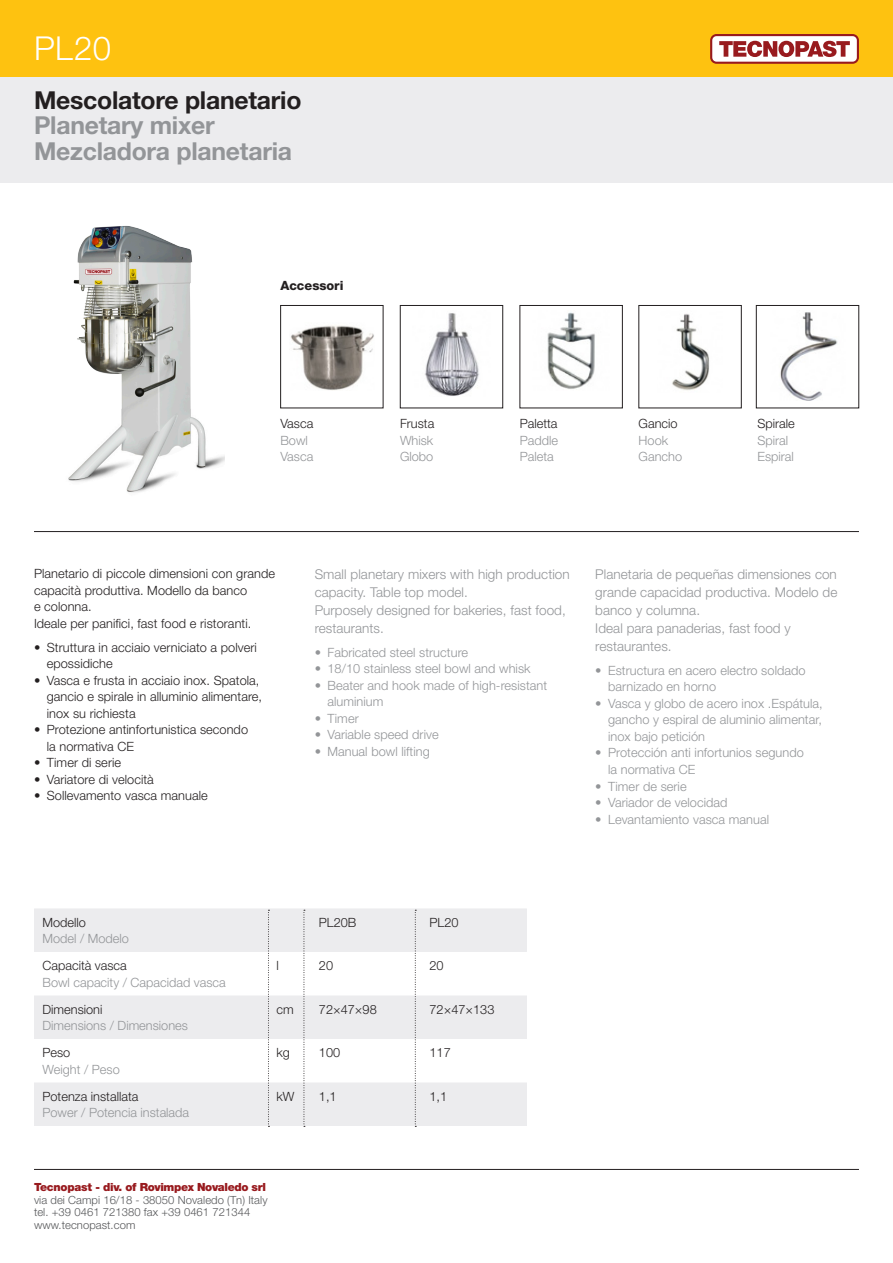
<style>
.page{position:relative;width:893px;height:1263px;background:#fff}
.page>*{position:absolute;margin:0;border:0;box-sizing:border-box;transform-origin:0 0}
._2015_rovimpex_sigla{font:300 33px "Helvetica Neue";color:#fff}
._2015_rovimpex_titol{font:700 24.75px "Helvetica Neue";letter-spacing:-.01em;color:#939598}
._2015_rovimpex_titol-2{font:700 24.75px "Helvetica Neue";letter-spacing:-.01em;color:#231f20}
._2015_rovimpex_-_tes{font:300 13.5px/18px "Helvetica Neue";letter-spacing:.005em;color:#939598}
._2015_rovimpex_-_tes-2{font:300 12.75px/16.5px "Helvetica Neue";letter-spacing:.005em;color:#939598}
._2015_rovimpex_-_tes-3{font:300 12.75px/16.5px "Helvetica Neue";letter-spacing:.005em;color:#231f20}
.novacel_-_tabella_2{font:300 12.75px "Helvetica Neue";color:#939598}
.novacel_-_tabella_1{font:300 12.75px "Helvetica Neue";color:#231f20}
.novacel_-_tabella_2-2{font:300 12.75px "Helvetica Neue";color:#231f20}
.novacel_-_tabella_1-2{font:300 12.75px "Helvetica Neue";color:#939598}
.novacel_-_tabella_2-3{font:800 12.75px "Helvetica Neue";color:#231f20}
.t1{font:300 11.25px "Helvetica Neue";letter-spacing:.005em;color:#57585a}
.t2{font:900 11.25px "Helvetica Neue";letter-spacing:-.03em;color:#981a1e}
</style>
<div class="page">
<div style="left:0;top:77px;width:893px;height:106px;background:#ececee"></div>
<div style="left:0;top:0;width:893px;height:77px;background:#fec210"></div>
<hr style="left:34px;top:1169px;width:825px;height:1px;background:#231f20">
<hr style="left:34px;top:531px;width:825px;height:1px;background:#231f20">
<div style="left:710px;top:34px;width:149px;height:30px;background:#981a1e;border-radius:6px"></div>
<div style="left:712px;top:36px;width:145px;height:26px;background:#fff;border-radius:4px"></div>
<svg style="left:719px;top:41px;width:131px;height:16px"></svg>
<img style="left:68px;top:225px;width:157px;height:268px">
<div style="left:34px;top:908px;width:493px;height:27px;background:#ececee"></div>
<div style="left:34px;top:925px;width:493px;height:27px;background:#ececee"></div>
<div style="left:34px;top:995px;width:493px;height:27px;background:#ececee"></div>
<div style="left:34px;top:1012px;width:493px;height:27px;background:#ececee"></div>
<div style="left:34px;top:1082px;width:493px;height:27px;background:#ececee"></div>
<div style="left:34px;top:1099px;width:493px;height:27px;background:#ececee"></div>
<img style="left:425px;top:313px;width:54px;height:83px">
<div style="left:400px;top:305px;width:103px;height:103px;border:1px solid #231f20"></div>
<img style="left:672px;top:313px;width:38px;height:78px">
<img style="left:547px;top:312px;width:48px;height:77px">
<div style="left:520px;top:305px;width:103px;height:103px;border:1px solid #231f20"></div>
<img style="left:780px;top:312px;width:58px;height:89px">
<div style="left:756px;top:305px;width:103px;height:103px;border:1px solid #231f20"></div>
<img style="left:291px;top:325px;width:83px;height:65px">
<div style="left:280px;top:305px;width:103px;height:103px;border:1px solid #231f20"></div>
<svg style="left:304px;top:910px;width:1px;height:217px"></svg>
<svg style="left:268px;top:910px;width:1px;height:217px"></svg>
<svg style="left:415px;top:910px;width:1px;height:217px"></svg>
<p class="_2015_rovimpex_sigla" style="left:34px;top:28px;width:79px">PL20</p>
<p class="_2015_rovimpex_titol-2" style="left:34px;top:85px;width:269px">Mescolatore planetario</p>
<p class="_2015_rovimpex_titol" style="left:34px;top:110px;width:182px">Planetary mixer</p>
<p class="_2015_rovimpex_titol" style="left:34px;top:136px;width:260px">Mezcladora planetaria</p>
<p class="novacel_-_tabella_2-3" style="left:280px;top:277px;width:65px">Accessori</p>
<p class="novacel_-_tabella_2-2" style="left:280px;top:416px;width:34px">Vasca</p>
<p class="novacel_-_tabella_2" style="left:280px;top:432px;width:29px">Bowl</p>
<p class="novacel_-_tabella_2" style="left:280px;top:449px;width:34px">Vasca</p>
<p class="novacel_-_tabella_2-2" style="left:400px;top:416px;width:36px">Frusta</p>
<p class="novacel_-_tabella_2" style="left:400px;top:432px;width:35px">Whisk</p>
<p class="novacel_-_tabella_2" style="left:400px;top:449px;width:35px">Globo</p>
<p class="novacel_-_tabella_2-2" style="left:520px;top:416px;width:39px">Paletta</p>
<p class="novacel_-_tabella_2" style="left:520px;top:432px;width:40px">Paddle</p>
<p class="novacel_-_tabella_2" style="left:520px;top:449px;width:36px">Paleta</p>
<p class="novacel_-_tabella_2-2" style="left:639px;top:416px;width:40px">Gancio</p>
<p class="novacel_-_tabella_2" style="left:639px;top:432px;width:31px">Hook</p>
<p class="novacel_-_tabella_2" style="left:639px;top:449px;width:45px">Gancho</p>
<p class="novacel_-_tabella_2-2" style="left:758px;top:416px;width:39px">Spirale</p>
<p class="novacel_-_tabella_2" style="left:758px;top:432px;width:32px">Spiral</p>
<p class="novacel_-_tabella_2" style="left:758px;top:449px;width:38px">Espiral</p>
<p class="_2015_rovimpex_-_tes-3" style="left:34px;top:565px;width:242px">Planetario di piccole dimensioni con grande capacità produttiva. Modello da banco</p>
<p class="_2015_rovimpex_-_tes-3" style="left:34px;top:598px;width:59px">e colonna.</p>
<p class="_2015_rovimpex_-_tes-3" style="left:34px;top:615px;width:219px">Ideale per panifici, fast food e ristoranti.</p>
<p class="_2015_rovimpex_-_tes-3" style="left:47px;top:639px;width:212px;text-indent:-13px">• Struttura in acciaio verniciato a polveri epossidiche</p>
<p class="_2015_rovimpex_-_tes-3" style="left:47px;top:672px;width:217px;text-indent:-13px">• Vasca e frusta in acciaio inox. Spatola, gancio e spirale in alluminio alimentare, inox su richiesta</p>
<p class="_2015_rovimpex_-_tes-3" style="left:47px;top:721px;width:203px;text-indent:-13px">• Protezione antinfortunistica secondo la normativa CE</p>
<p class="_2015_rovimpex_-_tes-3" style="left:34px;top:754px;width:89px">• Timer di serie</p>
<p class="_2015_rovimpex_-_tes-3" style="left:34px;top:771px;width:121px">• Variatore di velocità</p>
<p class="_2015_rovimpex_-_tes-3" style="left:34px;top:787px;width:175px">• Sollevamento vasca manuale</p>
<p class="_2015_rovimpex_-_tes" style="left:315px;top:565px;width:257px">Small planetary mixers with high production capacity. Table top model.</p>
<p class="_2015_rovimpex_-_tes" style="left:315px;top:601px;width:253px">Purposely designed for bakeries, fast food, restaurants.</p>
<p class="_2015_rovimpex_-_tes-2" style="left:315px;top:644px;width:155px">• Fabricated steel structure</p>
<p class="_2015_rovimpex_-_tes-2" style="left:315px;top:660px;width:217px">• 18/10 stainless steel bowl and whisk</p>
<p class="_2015_rovimpex_-_tes-2" style="left:327px;top:677px;width:221px;text-indent:-13px">• Beater and hook made of high-resistant aluminium</p>
<p class="_2015_rovimpex_-_tes-2" style="left:315px;top:710px;width:46px">• Timer</p>
<p class="_2015_rovimpex_-_tes-2" style="left:315px;top:726px;width:126px">• Variable speed drive</p>
<p class="_2015_rovimpex_-_tes-2" style="left:315px;top:743px;width:117px">• Manual bowl lifting</p>
<p class="_2015_rovimpex_-_tes" style="left:595px;top:565px;width:244px;text-align:justify">Planetaria de pequeñas dimensiones con grande capacidad productiva. Modelo de banco y columna.</p>
<p class="_2015_rovimpex_-_tes" style="left:595px;top:619px;width:197px">Ideal para panaderias, fast food y restaurantes.</p>
<p class="_2015_rovimpex_-_tes-2" style="left:608px;top:662px;width:199px;text-indent:-13px">• Estructura en acero electro soldado barnizado en horno</p>
<p class="_2015_rovimpex_-_tes-2" style="left:608px;top:695px;width:216px;text-align:justify;text-indent:-13px">• Vasca y globo de acero inox .Espátula, gancho y espiral de aluminio alimentar, inox bajo petición</p>
<p class="_2015_rovimpex_-_tes-2" style="left:608px;top:744px;width:197px;text-indent:-13px">• Protección anti infortunios segundo la normativa CE</p>
<p class="_2015_rovimpex_-_tes-2" style="left:595px;top:777px;width:93px">• Timer de serie</p>
<p class="_2015_rovimpex_-_tes-2" style="left:595px;top:794px;width:134px">• Variador de velocidad</p>
<p class="_2015_rovimpex_-_tes-2" style="left:595px;top:810px;width:175px">• Levantamiento vasca manual</p>
<p class="novacel_-_tabella_1" style="left:43px;top:915px;width:45px">Modello</p>
<p class="novacel_-_tabella_1" style="left:319px;top:915px;width:39px">PL20B</p>
<p class="novacel_-_tabella_1" style="left:430px;top:915px;width:31px">PL20</p>
<p class="novacel_-_tabella_1-2" style="left:43px;top:931px;width:88px">Model / Modelo</p>
<p class="novacel_-_tabella_2-2" style="left:43px;top:958px;width:86px">Capacità vasca</p>
<p class="novacel_-_tabella_2-2" style="left:276px;top:958px;width:4px">l</p>
<p class="novacel_-_tabella_2-2" style="left:319px;top:958px;width:16px">20</p>
<p class="novacel_-_tabella_2-2" style="left:430px;top:958px;width:16px">20</p>
<p class="novacel_-_tabella_2" style="left:43px;top:975px;width:185px">Bowl capacity / Capacidad vasca</p>
<p class="novacel_-_tabella_1" style="left:43px;top:1002px;width:61px">Dimensioni</p>
<p class="novacel_-_tabella_1" style="left:276px;top:1002px;width:19px">cm</p>
<p class="novacel_-_tabella_1" style="left:319px;top:1002px;width:59px">72×47×98</p>
<p class="novacel_-_tabella_1" style="left:430px;top:1002px;width:66px">72×47×133</p>
<p class="novacel_-_tabella_1-2" style="left:43px;top:1018px;width:147px">Dimensions / Dimensiones</p>
<p class="novacel_-_tabella_2-2" style="left:43px;top:1045px;width:29px">Peso</p>
<p class="novacel_-_tabella_2-2" style="left:276px;top:1045px;width:15px">kg</p>
<p class="novacel_-_tabella_2-2" style="left:319px;top:1045px;width:23px">100</p>
<p class="novacel_-_tabella_2-2" style="left:430px;top:1045px;width:23px">117</p>
<p class="novacel_-_tabella_2" style="left:43px;top:1062px;width:79px">Weight / Peso</p>
<p class="novacel_-_tabella_1" style="left:43px;top:1089px;width:97px">Potenza installata</p>
<p class="novacel_-_tabella_1" style="left:276px;top:1089px;width:19px">kW</p>
<p class="novacel_-_tabella_1" style="left:319px;top:1089px;width:19px">1,1</p>
<p class="novacel_-_tabella_1" style="left:430px;top:1089px;width:19px">1,1</p>
<p class="novacel_-_tabella_1-2" style="left:43px;top:1105px;width:148px">Power / Potencia instalada</p>
<p class="t2" style="left:34px;top:1180px;width:233px">Tecnopast - div. of Rovimpex Novaledo srl</p>
<p class="t1" style="left:34px;top:1193px;width:235px">via dei Campi 16/18 - 38050 Novaledo (Tn) Italy</p>
<p class="t1" style="left:34px;top:1205px;width:218px">tel. +39 0461 721380 fax +39 0461 721344</p>
<p class="t1" style="left:34px;top:1218px;width:103px">www.tecnopast.com</p>
</div>
